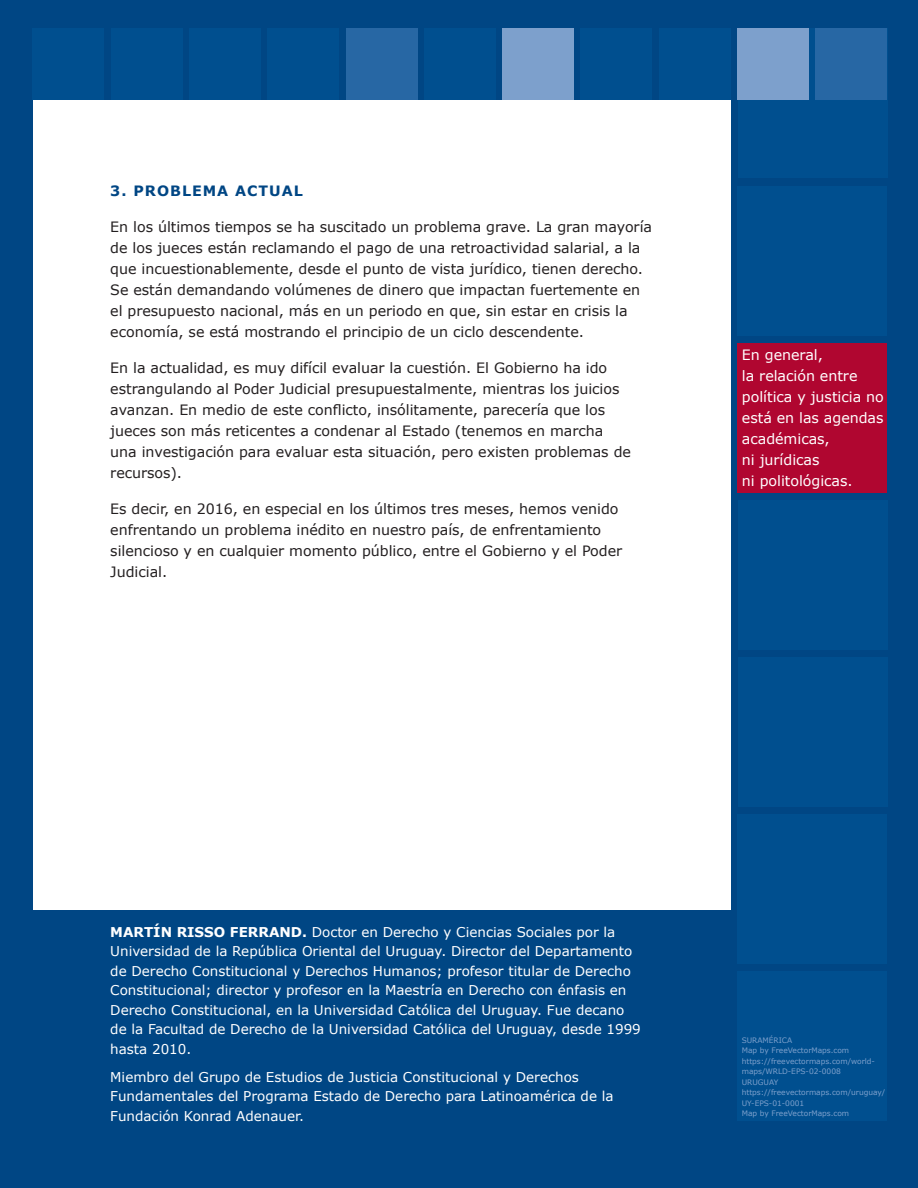
<style>
.page{position:relative;width:918px;height:1188px;background:#004684}
.page>*{position:absolute;margin:0;border:0;box-sizing:border-box;transform-origin:0 0}
.TEXTO{font:14.25px/21px "Verdana";letter-spacing:-.005em;color:#231f20}
.TEXTO-2{font:14.25px/21px "Verdana";letter-spacing:-.005em;color:#fff}
.SUBTITULO_1_AZUL{font:700 14.25px "Verdana";letter-spacing:.07em;color:#004684}
.CURRICULO{font:13.5px/19.5px "Verdana";color:#fff}
.NOTA_PIE{font:7.5px/10.5px "Verdana";letter-spacing:-.005em;color:#7da0cc}
.s1{font-weight:700}
</style>
<div class="page">
<div style="left:33px;top:100px;width:697px;height:809px;background:#fff"></div>
<div style="left:33px;top:29px;width:71px;height:71px;background:#004f8f"></div>
<div style="left:111px;top:29px;width:71px;height:71px;background:#004f8f"></div>
<div style="left:189px;top:29px;width:71px;height:71px;background:#004f8f"></div>
<div style="left:268px;top:29px;width:71px;height:71px;background:#004f8f"></div>
<div style="left:346px;top:29px;width:71px;height:71px;background:#2767a4"></div>
<div style="left:424px;top:29px;width:71px;height:71px;background:#004f8f"></div>
<div style="left:503px;top:29px;width:71px;height:71px;background:#7da0cc"></div>
<div style="left:581px;top:29px;width:71px;height:71px;background:#004f8f"></div>
<div style="left:659px;top:29px;width:71px;height:71px;background:#004f8f"></div>
<div style="left:738px;top:28px;width:150px;height:150px;background:#004f8f"></div>
<div style="left:738px;top:343px;width:149px;height:150px;background:#b00630"></div>
<div style="left:737px;top:186px;width:150px;height:150px;background:#004f8f"></div>
<div style="left:738px;top:500px;width:149px;height:150px;background:#004f8f"></div>
<div style="left:738px;top:657px;width:149px;height:150px;background:#004f8f"></div>
<div style="left:737px;top:814px;width:150px;height:150px;background:#004f8f"></div>
<div style="left:737px;top:971px;width:150px;height:150px;background:#004f8f"></div>
<div style="left:737px;top:29px;width:72px;height:71px;background:#7da0cc"></div>
<div style="left:816px;top:29px;width:71px;height:71px;background:#2767a4"></div>
<p class="SUBTITULO_1_AZUL" style="left:110px;top:181px;width:194px">3. PROBLEMA ACTUAL</p>
<p class="TEXTO" style="left:110px;top:216px;width:543px">En los últimos tiempos se ha suscitado un problema grave. La gran mayoría de los jueces están reclamando el pago de una retroactividad salarial, a la que incuestionablemente, desde el punto de vista jurídico, tienen derecho.<br>Se están demandando volúmenes de dinero que impactan fuertemente en el presupuesto nacional, más en un periodo en que, sin estar en crisis la economía, se está mostrando el principio de un ciclo descendente.</p>
<p class="TEXTO" style="left:110px;top:357px;width:522px">En la actualidad, es muy difícil evaluar la cuestión. El Gobierno ha ido estrangulando al Poder Judicial presupuestalmente, mientras los juicios avanzan. En medio de este conflicto, insólitamente, parecería que los jueces son más reticentes a condenar al Estado (tenemos en marcha una investigación para evaluar esta situación, pero existen problemas de recursos).</p>
<p class="TEXTO" style="left:110px;top:498px;width:513px">Es decir, en 2016, en especial en los últimos tres meses, hemos venido enfrentando un problema inédito en nuestro país, de enfrentamiento silencioso y en cualquier momento público, entre el Gobierno y el Poder Judicial.</p>
<p class="TEXTO-2" style="left:742px;top:344px;width:143px">En general,<br>la relación entre política y justicia no está en las agendas académicas,<br>ni jurídicas<br>ni politológicas.</p>
<p class="CURRICULO" style="left:110px;top:922px;width:532px"><span class="s1">MARTÍN RISSO FERRAND.</span> Doctor en Derecho y Ciencias Sociales por la Universidad de la República Oriental del Uruguay. Director del Departamento de Derecho Constitucional y Derechos Humanos; profesor titular de Derecho Constitucional; director y profesor en la Maestría en Derecho con énfasis en Derecho Constitucional, en la Universidad Católica del Uruguay. Fue decano de la Facultad de Derecho de la Universidad Católica del Uruguay, desde 1999 hasta 2010.</p>
<p class="CURRICULO" style="left:110px;top:1067px;width:505px">Miembro del Grupo de Estudios de Justicia Constitucional y Derechos<br>Fundamentales del Programa Estado de Derecho para Latinoamérica de la<br>Fundación Konrad Adenauer.</p>
<p class="NOTA_PIE" style="left:742px;top:1035px;width:52px">SURAMÉRICA</p>
<p class="NOTA_PIE" style="left:742px;top:1045px;width:109px">Map by FreeVectorMaps.com</p>
<p class="NOTA_PIE" style="left:742px;top:1056px;width:135px">https://freevectormaps.com/world&shy;maps/WRLD-EPS-02-0008</p>
<p class="NOTA_PIE" style="left:742px;top:1077px;width:38px">URUGUAY</p>
<p class="NOTA_PIE" style="left:742px;top:1087px;width:145px">https://freevectormaps.com/uruguay/<br>UY-EPS-01-0001</p>
<p class="NOTA_PIE" style="left:742px;top:1108px;width:109px">Map by FreeVectorMaps.com</p>
</div>
